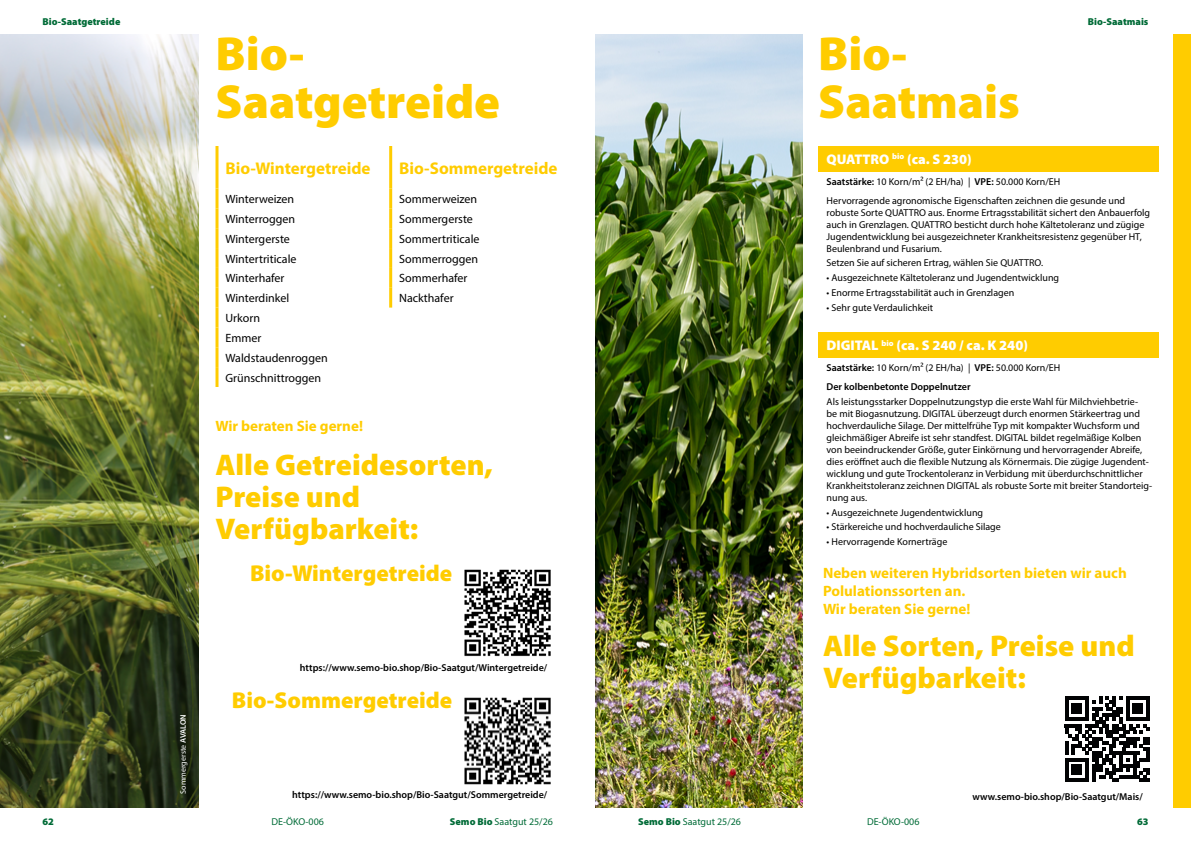
<style>
.page{position:relative;width:1191px;height:842px;background:#fff}
.page>*{position:absolute;margin:0;border:0;box-sizing:border-box;transform-origin:0 0}
.t1{font:900 48px/48px "Myriad Pro";color:#fc0}
.t2{font:900 30px/32px "Myriad Pro";color:#fc0}
.t3{font:900 23px "Myriad Pro";color:#fc0}
.t4{font:700 17px "Myriad Pro";color:#fc0}
.t5{font:700 15px/18px "Myriad Pro";color:#fc0}
.t6{font:900 14px "Myriad Pro";color:#fff}
.t7{font:12px/19.8px "Myriad Pro";color:#000}
.t8{font:10px/12px "Myriad Pro";color:#000}
.t9{font:600 10px/18.8px "Myriad Pro";color:#000}
.t10{font:10px "Myriad Pro";color:#006b37}
.t11{font:900 10px "Myriad Pro";color:#006b37}
.t12{font:8px "Myriad Pro";color:#fff}
.s1{font-weight:600}
.s2{font-weight:400}
.s3{font-weight:900}
</style>
<div class="page">
<img style="left:0;top:34px;width:198px;height:774px">
<div style="left:1174px;top:34px;width:17px;height:774px;background:#fc0"></div>
<hr style="left:215px;top:146px;width:3px;height:43px;background:#fc0">
<hr style="left:215px;top:189px;width:3px;height:19px;background:#fc0">
<hr style="left:215px;top:208px;width:3px;height:20px;background:#fc0">
<hr style="left:215px;top:228px;width:3px;height:20px;background:#fc0">
<hr style="left:215px;top:248px;width:3px;height:20px;background:#fc0">
<hr style="left:215px;top:268px;width:3px;height:20px;background:#fc0">
<hr style="left:215px;top:288px;width:3px;height:20px;background:#fc0">
<hr style="left:215px;top:308px;width:3px;height:19px;background:#fc0">
<hr style="left:215px;top:327px;width:3px;height:20px;background:#fc0">
<hr style="left:215px;top:347px;width:3px;height:20px;background:#fc0">
<hr style="left:215px;top:367px;width:3px;height:20px;background:#fc0">
<hr style="left:389px;top:146px;width:3px;height:43px;background:#fc0">
<hr style="left:389px;top:189px;width:3px;height:19px;background:#fc0">
<hr style="left:389px;top:208px;width:3px;height:20px;background:#fc0">
<hr style="left:389px;top:228px;width:3px;height:20px;background:#fc0">
<hr style="left:389px;top:248px;width:3px;height:20px;background:#fc0">
<hr style="left:389px;top:268px;width:3px;height:20px;background:#fc0">
<hr style="left:389px;top:288px;width:3px;height:20px;background:#fc0">
<img style="left:464px;top:697px;width:87px;height:88px">
<img style="left:464px;top:569px;width:87px;height:88px">
<img style="left:595px;top:34px;width:207px;height:774px">
<div style="left:818px;top:146px;width:340px;height:25px;background:#fc0"></div>
<div style="left:818px;top:332px;width:340px;height:26px;background:#fc0"></div>
<svg style="left:1064px;top:697px;width:85px;height:85px"></svg>
<hr style="left:1064px;top:778px;width:24px;height:4px;background:#010203">
<div style="left:1071px;top:765px;width:10px;height:10px;background:#010203"></div>
<p class="t11" style="left:43px;top:14px;width:79px">Bio-Saatgetreide</p>
<h1 class="t1" style="left:215px;top:28px;width:286px">Bio-<br>Saatgetreide</h1>
<h3 class="t4" style="left:225px;top:157px;width:146px">Bio-Wintergetreide</h3>
<p class="t7" style="left:225px;top:189px;width:104px">Winterweizen<br>Winterroggen<br>Wintergerste<br>Wintertriticale<br>Winterhafer<br>Winterdinkel<br>Urkorn<br>Emmer<br>Waldstaudenroggen<br>Grünschnittroggen</p>
<h3 class="t5" style="left:215px;top:416px;width:149px">Wir beraten Sie gerne!</h3>
<h3 class="t4" style="left:399px;top:157px;width:160px">Bio-Sommergetreide</h3>
<p class="t7" style="left:399px;top:189px;width:82px">Sommerweizen<br>Sommergerste<br>Sommertriticale<br>Sommerroggen<br>Sommerhafer<br>Nackthafer</p>
<h2 class="t2" style="left:215px;top:448px;width:279px">Alle Getreidesorten,<br>Preise und<br>Verfügbarkeit:</h2>
<h3 class="t3" style="left:250px;top:558px;width:204px">Bio-Wintergetreide</h3>
<p class="t12" style="left:178px;top:794px;width:81px;rotate:-90deg">Sommergerste <span class="s1">AVALON</span></p>
<p class="t9" style="left:300px;top:658px;width:249px">https://www.semo-bio.shop/Bio-Saatgut/Wintergetreide/</p>
<h3 class="t3" style="left:232px;top:685px;width:222px">Bio-Sommergetreide</h3>
<p class="t9" style="left:292px;top:785px;width:256px">https://www.semo-bio.shop/Bio-Saatgut/Sommergetreide/</p>
<p class="t11" style="left:1087px;top:14px;width:62px">Bio-Saatmais</p>
<h1 class="t1" style="left:818px;top:28px;width:203px">Bio-<br>Saatmais</h1>
<h3 class="t6" style="left:826px;top:150px;width:147px">QUATTRO <sup>bio</sup> (ca. S 230)</h3>
<p class="t8" style="left:826px;top:172px;width:300px;line-height:18.8px"><span class="s1">Saatstärke:</span> 10 Korn/m² (2 EH/ha) | <span class="s1">VPE:</span> 50.000 Korn/EH<br>Hervorragende agronomische Eigenschaften zeichnen die gesunde und</p>
<p class="t8" style="left:826px;top:206px;width:325px">robuste Sorte QUATTRO aus. Enorme Ertragsstabilität sichert den Anbauerfolg auch in Grenzlagen. QUATTRO besticht durch hohe Kältetoleranz und zügige Jugendentwicklung bei ausgezeichneter Krankheitsresistenz gegenüber HT, Beulenbrand und Fusarium.</p>
<p class="t8" style="left:826px;top:257px;width:218px">Setzen Sie auf sicheren Ertrag, wählen Sie QUATTRO.</p>
<p class="t8" style="left:826px;top:272px;width:234px">• Ausgezeichnete Kältetoleranz und Jugendentwicklung</p>
<p class="t8" style="left:826px;top:286px;width:189px">• Enorme Ertragsstabilität auch in Grenzlagen</p>
<p class="t8" style="left:826px;top:301px;width:108px">• Sehr gute Verdaulichkeit</p>
<h3 class="t6" style="left:826px;top:336px;width:203px">DIGITAL <sup>bio</sup> (ca. S 240 / ca. K 240)</h3>
<p class="t9" style="left:826px;top:358px;width:235px">Saatstärke: <span class="s2">10 Korn/m² (2 EH/ha) |</span> VPE: <span class="s2">50.000 Korn/EH<br></span>Der kolbenbetonte Doppelnutzer</p>
<p class="t8" style="left:826px;top:395px;width:327px">Als leistungsstarker Doppelnutzungstyp die erste Wahl für Milchviehbetrie-<br>be mit Biogasnutzung. DIGITAL überzeugt durch enormen Stärkeertrag und hochverdauliche Silage. Der mittelfrühe Typ mit kompakter Wuchsform und gleichmäßiger Abreife ist sehr standfest. DIGITAL bildet regelmäßige Kolben von beeindruckender Größe, guter Einkörnung und hervorragender Abreife, dies eröffnet auch die flexible Nutzung als Körnermais. Die zügige Jugendent&shy;wicklung und gute Trockentoleranz in Verbidung mit überdurchschnittlicher Krankheitstoleranz zeichnen DIGITAL als robuste Sorte mit breiter Standorteig&shy;nung aus.</p>
<p class="t8" style="left:826px;top:506px;width:158px">• Ausgezeichnete Jugendentwicklung</p>
<p class="t8" style="left:826px;top:521px;width:176px">• Stärkereiche und hochverdauliche Silage</p>
<p class="t8" style="left:826px;top:536px;width:122px">• Hervorragende Kornerträge</p>
<h3 class="t5" style="left:823px;top:564px;width:305px">Neben weiteren Hybridsorten bieten wir auch<br>Polulationssorten an.<br>Wir beraten Sie gerne!</h3>
<h2 class="t2" style="left:823px;top:629px;width:313px">Alle Sorten, Preise und<br>Verfügbarkeit:</h2>
<p class="t9" style="left:972px;top:787px;width:172px">www.semo-bio.shop/Bio-Saatgut/Mais/</p>
<p class="t11" style="left:43px;top:815px;width:13px">62</p>
<p class="t10" style="left:271px;top:815px;width:54px">DE-ÖKO-006</p>
<p class="t10" style="left:450px;top:815px;width:105px"><span class="s3">Semo Bio</span> Saatgut 25/26</p>
<p class="t10" style="left:638px;top:815px;width:105px"><span class="s3">Semo Bio</span> Saatgut 25/26</p>
<p class="t10" style="left:867px;top:815px;width:54px">DE-ÖKO-006</p>
<p class="t11" style="left:1137px;top:815px;width:13px">63</p>
</div>
